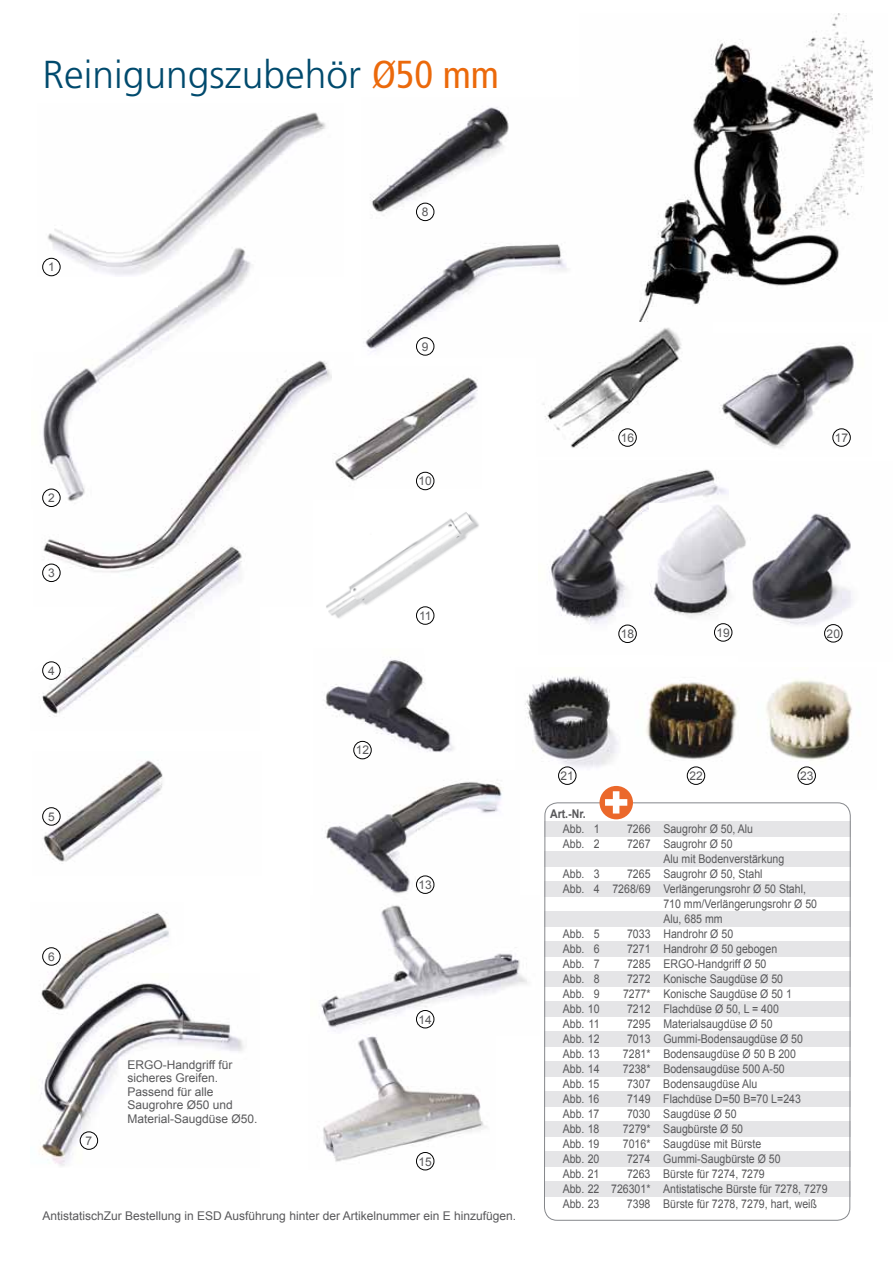
<style>
.page{position:relative;width:893px;height:1263px;background:#fff}
.page>*{position:absolute;margin:0;border:0;box-sizing:border-box;transform-origin:0 0}
.t1{font:300 39px "Frutiger";color:#004a6d}
.t2{font:12px/15px "Arial";color:#58585a;scale:.88 1}
.t3{font:12px/13.5px "Arial";color:#58585a}
.t4{font:700 12px "Arial";color:#58585a;scale:.88 1}
.s1{font-weight:400;font-stretch:condensed;color:#eb690b}
</style>
<div class="page">
<div style="left:544px;top:821px;width:306px;height:15px;background:#e5e5e7"></div>
<div style="left:544px;top:851px;width:306px;height:15px;background:#e5e5e7"></div>
<div style="left:544px;top:881px;width:306px;height:15px;background:#e5e5e7"></div>
<div style="left:544px;top:911px;width:306px;height:15px;background:#e5e5e7"></div>
<div style="left:544px;top:941px;width:306px;height:15px;background:#e5e5e7"></div>
<div style="left:544px;top:971px;width:306px;height:15px;background:#e5e5e7"></div>
<div style="left:544px;top:1001px;width:306px;height:15px;background:#e5e5e7"></div>
<div style="left:544px;top:1031px;width:306px;height:15px;background:#e5e5e7"></div>
<div style="left:544px;top:1061px;width:306px;height:15px;background:#e5e5e7"></div>
<div style="left:544px;top:1091px;width:306px;height:15px;background:#e5e5e7"></div>
<div style="left:544px;top:1121px;width:306px;height:15px;background:#e5e5e7"></div>
<div style="left:544px;top:1151px;width:306px;height:15px;background:#e5e5e7"></div>
<div style="left:544px;top:1182px;width:306px;height:15px;background:#e5e5e7"></div>
<img style="left:719px;top:343px;width:136px;height:105px">
<img style="left:42px;top:760px;width:121px;height:102px">
<img style="left:321px;top:905px;width:206px;height:127px">
<img style="left:157px;top:360px;width:175px;height:176px">
<img style="left:47px;top:112px;width:279px;height:126px">
<img style="left:42px;top:238px;width:216px;height:271px">
<img style="left:42px;top:536px;width:200px;height:181px">
<img style="left:370px;top:107px;width:139px;height:115px">
<img style="left:525px;top:676px;width:327px;height:114px">
<img style="left:365px;top:243px;width:202px;height:113px">
<img style="left:549px;top:469px;width:184px;height:174px">
<img style="left:325px;top:779px;width:177px;height:115px">
<img style="left:40px;top:1008px;width:204px;height:158px">
<img style="left:313px;top:501px;width:166px;height:124px">
<img style="left:752px;top:513px;width:101px;height:130px">
<img style="left:325px;top:657px;width:129px;height:103px">
<img style="left:40px;top:912px;width:144px;height:114px">
<img style="left:536px;top:319px;width:146px;height:129px">
<img style="left:323px;top:1036px;width:164px;height:133px">
<div style="left:544px;top:803px;width:306px;height:417px;border:1px solid #85878b;border-radius:13px"></div>
<img style="left:334px;top:377px;width:144px;height:112px">
<img style="left:579px;top:13px;width:294px;height:308px">
<div style="left:43px;top:258px;width:17px;height:18px;border:1px solid #000;border-radius:50%"></div>
<div style="left:416px;top:203px;width:18px;height:18px;border:1px solid #000;border-radius:50%"></div>
<div style="left:416px;top:337px;width:18px;height:18px;border:1px solid #000;border-radius:50%"></div>
<div style="left:416px;top:472px;width:18px;height:18px;border:1px solid #000;border-radius:50%"></div>
<div style="left:416px;top:607px;width:18px;height:17px;border:1px solid #000;border-radius:50%"></div>
<div style="left:354px;top:741px;width:17px;height:18px;border:1px solid #000;border-radius:50%"></div>
<div style="left:416px;top:876px;width:18px;height:17px;border:1px solid #000;border-radius:50%"></div>
<div style="left:416px;top:1010px;width:18px;height:18px;border:1px solid #000;border-radius:50%"></div>
<div style="left:416px;top:1152px;width:18px;height:18px;border:1px solid #000;border-radius:50%"></div>
<div style="left:43px;top:489px;width:17px;height:18px;border:1px solid #000;border-radius:50%"></div>
<div style="left:43px;top:564px;width:17px;height:18px;border:1px solid #000;border-radius:50%"></div>
<div style="left:43px;top:662px;width:17px;height:17px;border:1px solid #000;border-radius:50%"></div>
<div style="left:43px;top:807px;width:17px;height:18px;border:1px solid #000;border-radius:50%"></div>
<div style="left:43px;top:947px;width:17px;height:18px;border:1px solid #000;border-radius:50%"></div>
<div style="left:80px;top:1132px;width:18px;height:17px;border:1px solid #000;border-radius:50%"></div>
<div style="left:619px;top:429px;width:17px;height:17px;border:1px solid #000;border-radius:50%"></div>
<div style="left:619px;top:625px;width:17px;height:18px;border:1px solid #000;border-radius:50%"></div>
<div style="left:833px;top:429px;width:17px;height:17px;border:1px solid #000;border-radius:50%"></div>
<div style="left:824px;top:624px;width:18px;height:18px;border:1px solid #000;border-radius:50%"></div>
<div style="left:558px;top:767px;width:18px;height:17px;border:1px solid #000;border-radius:50%"></div>
<div style="left:687px;top:767px;width:18px;height:17px;border:1px solid #000;border-radius:50%"></div>
<div style="left:798px;top:767px;width:18px;height:17px;border:1px solid #000;border-radius:50%"></div>
<img style="left:649px;top:503px;width:97px;height:120px">
<div style="left:714px;top:623px;width:18px;height:18px;border:1px solid #000;border-radius:50%"></div>
<div style="left:599px;top:786px;width:34px;height:33px;background:#eb682b;border-radius:50%"></div>
<svg style="left:605px;top:791px;width:22px;height:22px"></svg>
<h1 class="t1" style="left:43px;top:52px;width:458px">Reinigungszubehör <span class="s1">Ø50 mm</span></h1>
<p class="t3" style="left:48px;top:261px;width:8px">1</p>
<p class="t3" style="left:48px;top:491px;width:8px">2</p>
<p class="t3" style="left:48px;top:566px;width:8px">3</p>
<p class="t3" style="left:48px;top:664px;width:8px">4</p>
<p class="t3" style="left:48px;top:810px;width:8px">5</p>
<p class="t3" style="left:48px;top:950px;width:8px">6</p>
<p class="t3" style="left:86px;top:1134px;width:8px">7</p>
<p class="t3" style="left:127px;top:1058px;width:132px">ERGO-Handgriff für sicheres Greifen.<br>Passend für alle<br>Saugrohre Ø50 und<br>Material-Saugdüse Ø50.</p>
<p class="t3" style="left:356px;top:744px;width:15px">12</p>
<p class="t3" style="left:422px;top:205px;width:8px">8</p>
<p class="t3" style="left:422px;top:340px;width:8px">9</p>
<p class="t3" style="left:419px;top:474px;width:15px">10</p>
<p class="t3" style="left:419px;top:609px;width:14px">11</p>
<p class="t3" style="left:419px;top:878px;width:15px">13</p>
<p class="t3" style="left:419px;top:1013px;width:15px">14</p>
<p class="t3" style="left:419px;top:1155px;width:15px">15</p>
<p class="t3" style="left:43px;top:1209px;width:475px">AntistatischZur Bestellung in ESD Ausführung hinter der Artikelnummer ein E hinzufügen.</p>
<p class="t3" style="left:621px;top:431px;width:15px">16</p>
<p class="t3" style="left:835px;top:431px;width:15px">17</p>
<p class="t3" style="left:621px;top:627px;width:15px">18</p>
<p class="t3" style="left:716px;top:626px;width:15px">19</p>
<p class="t3" style="left:827px;top:627px;width:15px">20</p>
<p class="t3" style="left:561px;top:769px;width:15px">21</p>
<p class="t3" style="left:689px;top:769px;width:15px">22</p>
<p class="t3" style="left:800px;top:769px;width:15px">23</p>
<p class="t4" style="left:550px;top:806px;width:42px">Art.-Nr.</p>
<p class="t2" style="left:563px;top:822px;width:43px">Abb. 1</p>
<p class="t2" style="left:627px;top:822px;width:145px">7266 Saugrohr Ø 50, Alu</p>
<p class="t2" style="left:563px;top:837px;width:43px">Abb. 2</p>
<p class="t2" style="left:663px;top:837px;width:139px;text-indent:-36px">7267 Saugrohr Ø 50<br>Alu mit Bodenverstärkung</p>
<p class="t2" style="left:563px;top:867px;width:43px">Abb. 3</p>
<p class="t2" style="left:627px;top:867px;width:155px">7265 Saugrohr Ø 50, Stahl</p>
<p class="t2" style="left:563px;top:882px;width:278px">Abb. 4 7268/69 Verlängerungsrohr Ø 50 Stahl,</p>
<p class="t2" style="left:663px;top:897px;width:176px">710 mm/Verlängerungsrohr Ø 50</p>
<p class="t2" style="left:663px;top:912px;width:69px">Alu, 685 mm</p>
<p class="t2" style="left:563px;top:927px;width:43px">Abb. 5</p>
<p class="t2" style="left:627px;top:927px;width:122px">7033 Handrohr Ø 50</p>
<p class="t2" style="left:563px;top:942px;width:43px">Abb. 6</p>
<p class="t2" style="left:627px;top:942px;width:172px">7271 Handrohr Ø 50 gebogen</p>
<p class="t2" style="left:563px;top:957px;width:43px">Abb. 7</p>
<p class="t2" style="left:627px;top:957px;width:160px">7285 ERGO-Handgriff Ø 50</p>
<p class="t2" style="left:563px;top:972px;width:43px">Abb. 8</p>
<p class="t2" style="left:627px;top:972px;width:179px">7272 Konische Saugdüse Ø 50</p>
<p class="t2" style="left:563px;top:987px;width:43px">Abb. 9</p>
<p class="t2" style="left:623px;top:987px;width:193px">7277* Konische Saugdüse Ø 50 1</p>
<p class="t2" style="left:563px;top:1002px;width:43px">Abb. 10</p>
<p class="t2" style="left:627px;top:1002px;width:174px">7212 Flachdüse Ø 50, L = 400</p>
<p class="t2" style="left:563px;top:1017px;width:43px">Abb. 11</p>
<p class="t2" style="left:627px;top:1017px;width:167px">7295 Materialsaugdüse Ø 50</p>
<p class="t2" style="left:563px;top:1032px;width:43px">Abb. 12</p>
<p class="t2" style="left:627px;top:1032px;width:201px">7013 Gummi-Bodensaugdüse Ø 50</p>
<p class="t2" style="left:563px;top:1047px;width:43px">Abb. 13</p>
<p class="t2" style="left:623px;top:1047px;width:198px">7281* Bodensaugdüse Ø 50 B 200</p>
<p class="t2" style="left:563px;top:1062px;width:43px">Abb. 14</p>
<p class="t2" style="left:623px;top:1062px;width:185px">7238* Bodensaugdüse 500 A-50</p>
<p class="t2" style="left:563px;top:1077px;width:43px">Abb. 15</p>
<p class="t2" style="left:627px;top:1077px;width:149px">7307 Bodensaugdüse Alu</p>
<p class="t2" style="left:563px;top:1092px;width:43px">Abb. 16</p>
<p class="t2" style="left:627px;top:1092px;width:199px">7149 Flachdüse D=50 B=70 L=243</p>
<p class="t2" style="left:563px;top:1107px;width:43px">Abb. 17</p>
<p class="t2" style="left:627px;top:1107px;width:126px">7030 Saugdüse Ø 50</p>
<p class="t2" style="left:563px;top:1122px;width:43px">Abb. 18</p>
<p class="t2" style="left:623px;top:1122px;width:138px">7279* Saugbürste Ø 50</p>
<p class="t2" style="left:563px;top:1137px;width:43px">Abb. 19</p>
<p class="t2" style="left:623px;top:1137px;width:159px">7016* Saugdüse mit Bürste</p>
<p class="t2" style="left:563px;top:1152px;width:43px">Abb. 20</p>
<p class="t2" style="left:627px;top:1152px;width:176px">7274 Gummi-Saugbürste Ø 50</p>
<p class="t2" style="left:563px;top:1167px;width:43px">Abb. 21</p>
<p class="t2" style="left:563px;top:1167px;width:303px;text-indent:64px">7263 Bürste für 7274, 7279<br>Abb. 22 726301* Antistatische Bürste für 7278, 7279<br>Abb. 23</p>
<p class="t2" style="left:627px;top:1197px;width:217px">7398 Bürste für 7278, 7279, hart, weiß</p>
</div>
